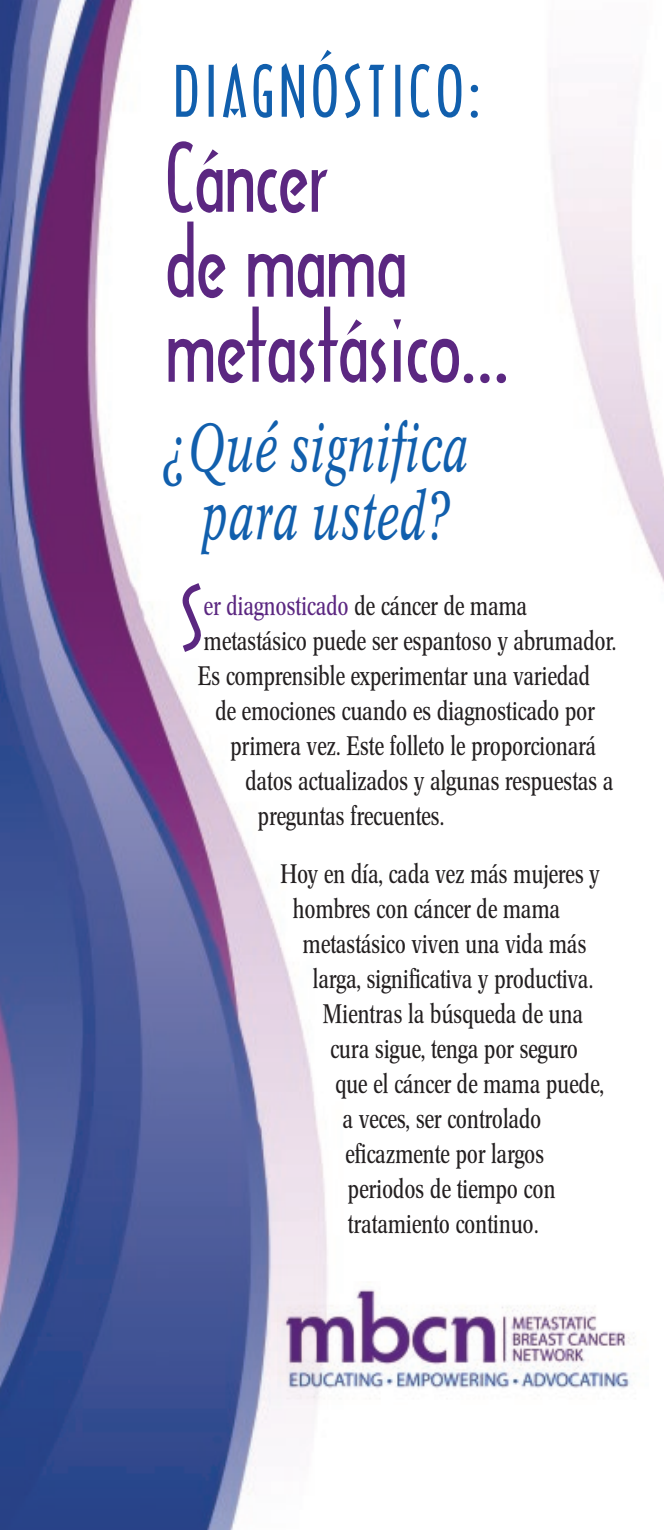
<style>
.page{position:relative;width:664px;height:1530px;background:#fff}
.page>*{position:absolute;margin:0;border:0;box-sizing:border-box;transform-origin:0 0}
.t1{font:90px/85px "Arquitectura";letter-spacing:-.02em;color:#5b2781}
.t2{font:84.25px "Arquitectura";color:#5b2781}
.t3{font:67.5px "Arquitectura";letter-spacing:.06em;color:#115fad}
.t4{font:italic 66.25px/67.5px "Concorde";color:#115fad;text-align:center;scale:.68 1}
.t5{font:condensed 26.5px "Concorde BE";letter-spacing:-.015em;color:#231f20;scale:.93 1}
.t6{font:condensed 26.5px "Concorde BE";letter-spacing:-.015em;color:#5b2781;scale:.93 1}
.s1{color:#231f20}
</style>
<div class="page">
<img style="left:0;top:0;width:664px;height:1530px">
<img style="left:277px;top:1282px;width:372px;height:123px">
<p class="t3" style="left:174px;top:49px;width:308px">DIAGNÓSTICO:</p>
<p class="t1" style="left:165px;top:136px;width:346px">Cáncer<br>de mama metastásico...</p>
<p class="t4" style="left:165px;top:413px;width:450px">¿Qué significa para usted?</p>
<p class="t2" style="left:180px;top:566px;width:25px">S</p>
<p class="t6" style="left:204px;top:590px;width:349px">er diagnosticado <span class="s1">de cáncer de mama</span></p>
<p class="t5" style="left:204px;top:625px;width:445px">metastásico puede ser espantoso y abrumador.</p>
<p class="t5" style="left:198px;top:660px;width:424px">Es comprensible experimentar una variedad</p>
<p class="t5" style="left:215px;top:695px;width:410px">de emociones cuando es diagnosticado por</p>
<p class="t5" style="left:230px;top:730px;width:395px">primera vez. Este folleto le proporcionará</p>
<p class="t5" style="left:245px;top:765px;width:398px">datos actualizados y algunas respuestas a</p>
<p class="t5" style="left:258px;top:800px;width:202px">preguntas frecuentes.</p>
<p class="t5" style="left:280px;top:858px;width:345px">Hoy en día, cada vez más mujeres y</p>
<p class="t5" style="left:292px;top:893px;width:289px">hombres con cáncer de mama</p>
<p class="t5" style="left:302px;top:928px;width:307px">metastásico viven una vida más</p>
<p class="t5" style="left:312px;top:963px;width:303px">larga, significativa y productiva.</p>
<p class="t5" style="left:322px;top:998px;width:282px">Mientras la búsqueda de una</p>
<p class="t5" style="left:330px;top:1033px;width:268px">cura sigue, tenga por seguro</p>
<p class="t5" style="left:335px;top:1068px;width:291px">que el cáncer de mama puede,</p>
<p class="t5" style="left:342px;top:1103px;width:215px">a veces, ser controlado</p>
<p class="t5" style="left:345px;top:1138px;width:216px">eficazmente por largos</p>
<p class="t5" style="left:348px;top:1173px;width:225px">periodos de tiempo con</p>
<p class="t5" style="left:348px;top:1208px;width:207px">tratamiento continuo.</p>
</div>
